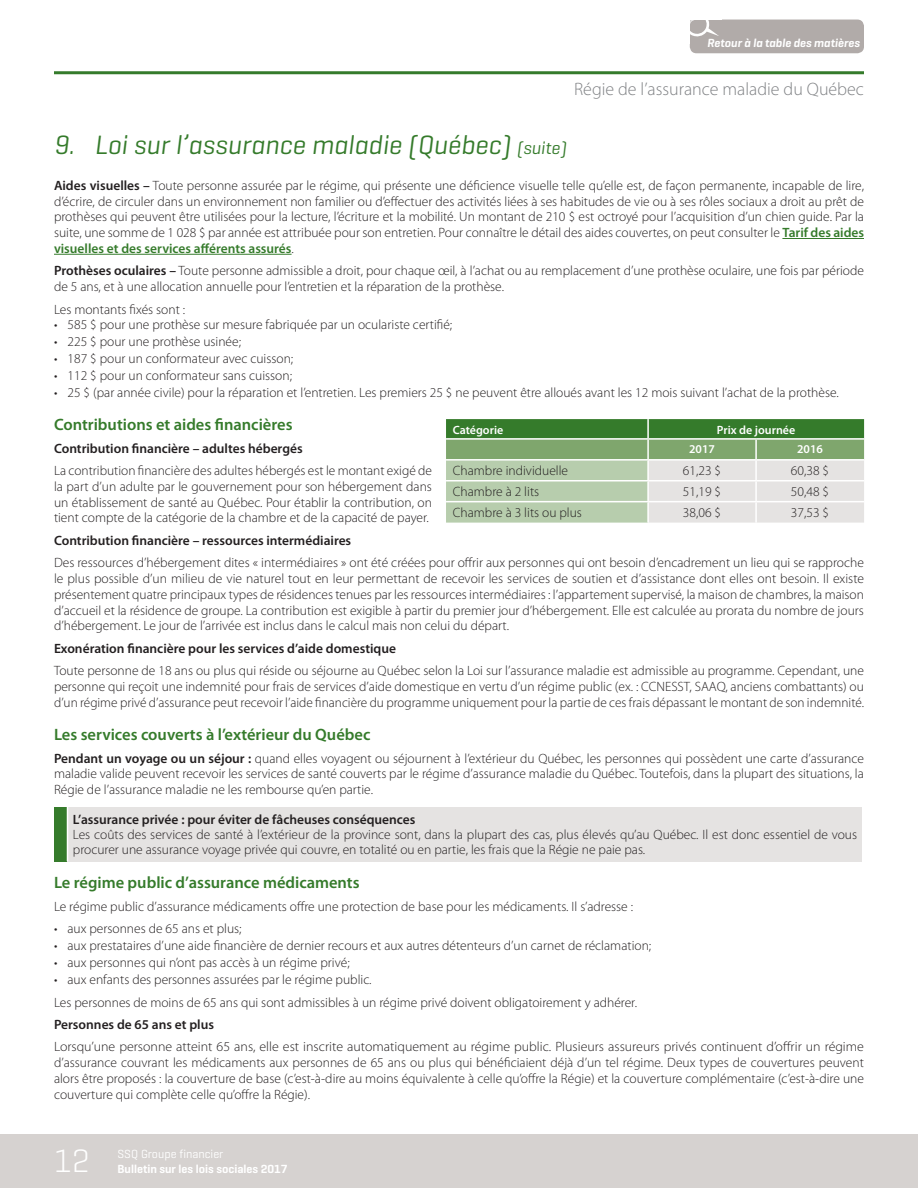
<style>
.page{position:relative;width:918px;height:1188px;background:#fff}
.page>*{position:absolute;margin:0;border:0;box-sizing:border-box;transform-origin:0 0}
.t1{font:300 33px "Geogrotesque";color:#fff}
.t2{font:italic 27px "Geogrotesque";color:#357b2b}
.t3{font:300 18px "Myriad Pro";color:#808285}
.t4{font:600 16.5px "Myriad Pro";color:#357b2b}
.t5{font:300 13.5px/15.8px "Myriad Pro";color:#231f20;text-align:justify}
.t6{font:600 13.5px "Myriad Pro";color:#231f20}
.t7{font:600 12px "Myriad Pro";color:#fff}
.t8{font:600 12px "Geogrotesque";color:#fff}
.t9{font:italic 600 12px "Geogrotesque";color:#fff}
.t10{font:12px "Geogrotesque";color:#fff}
.s1{font-size:18px}
.s2{font-weight:600}
.s3{font-weight:600;color:#357b2b}
</style>
<div class="page">
<hr style="left:54px;top:71px;width:810px;height:3px;background:#357b2b">
<hr style="left:782px;top:238px;width:82px;height:1px;background:#357b2b">
<hr style="left:54px;top:254px;width:238px;height:1px;background:#357b2b">
<div style="left:54px;top:807px;width:14px;height:54px;background:#357b2b"></div>
<div style="left:68px;top:807px;width:794px;height:54px;background:#e5e3e2"></div>
<hr style="left:67px;top:807px;width:1px;height:54px;background:#fff">
<svg style="left:446px;top:419px;width:418px;height:104px;background:#a6bf9d"></svg>
<hr style="left:446px;top:501px;width:202px;height:1px;background:#fff">
<hr style="left:648px;top:501px;width:108px;height:1px;background:#fff">
<hr style="left:647px;top:502px;width:2px;height:21px;background:#fff">
<hr style="left:756px;top:501px;width:108px;height:1px;background:#fff">
<hr style="left:755px;top:502px;width:2px;height:21px;background:#fff">
<div style="left:690px;top:20px;width:174px;height:33px;background:#b1aba9;border-radius:7px"></div>
<div style="left:685px;top:12px;width:38px;height:28px;background:#b1aba9"></div>
<svg style="left:690px;top:20px;width:29px;height:17px"></svg>
<div style="left:0;top:1134px;width:918px;height:54px;background:#d6d2d0"></div>
<div style="left:673px;top:10px;width:17px;height:34px;background:#fff"></div>
<div style="left:685px;top:5px;width:37px;height:15px;background:#fff"></div>
<p class="t9" style="left:707px;top:36px;width:154px">Retour à la table des matières</p>
<h3 class="t3" style="left:574px;top:78px;width:291px">Régie de l’assurance maladie du Québec</h3>
<h2 class="t2" style="left:54px;top:128px;width:514px">9. Loi sur l’assurance maladie (Québec) <span class="s1">(suite)</span></h2>
<p class="t5" style="left:54px;top:177px;width:812px"><span class="s2">Aides visuelles –</span> Toute personne assurée par le régime, qui présente une déficience visuelle telle qu’elle est, de façon permanente, incapable de lire, d’écrire, de circuler dans un environnement non familier ou d’effectuer des activités liées à ses habitudes de vie ou à ses rôles sociaux a droit au prêt de prothèses qui peuvent être utilisées pour la lecture, l’écriture et la mobilité. Un montant de 210 $ est octroyé pour l’acquisition d’un chien guide. Par la suite, une somme de 1 028 $ par année est attribuée pour son entretien. Pour connaître le détail des aides couvertes, on peut consulter le <span class="s3">Tarif des aides visuelles et des services afférents assurés</span>.</p>
<p class="t5" style="left:54px;top:263px;width:812px"><span class="s2">Prothèses oculaires –</span> Toute personne admissible a droit, pour chaque œil, à l’achat ou au remplacement d’une prothèse oculaire, une fois par période de 5 ans, et à une allocation annuelle pour l’entretien et la réparation de la prothèse.</p>
<p class="t5" style="left:54px;top:301px;width:133px">Les montants fixés sont :</p>
<p class="t5" style="left:54px;top:317px;width:400px">• 585 $ pour une prothèse sur mesure fabriquée par un oculariste certifié;</p>
<p class="t5" style="left:54px;top:334px;width:189px">• 225 $ pour une prothèse usinée;</p>
<p class="t5" style="left:54px;top:351px;width:241px">• 187 $ pour un conformateur avec cuisson;</p>
<p class="t5" style="left:54px;top:367px;width:240px">• 112 $ pour un conformateur sans cuisson;</p>
<p class="t5" style="left:54px;top:384px;width:786px">• 25 $ (par année civile) pour la réparation et l’entretien. Les premiers 25 $ ne peuvent être alloués avant les 12 mois suivant l’achat de la prothèse.</p>
<p class="t4" style="left:54px;top:414px;width:240px">Contributions et aides financières</p>
<p class="t6" style="left:54px;top:439px;width:250px">Contribution financière – adultes hébergés</p>
<p class="t5" style="left:54px;top:463px;width:380px">La contribution financière des adultes hébergés est le montant exigé de la part d’un adulte par le gouvernement pour son hébergement dans un établissement de santé au Québec. Pour établir la contribution, on tient compte de la catégorie de la chambre et de la capacité de payer.</p>
<p class="t6" style="left:54px;top:532px;width:299px">Contribution financière – ressources intermédiaires</p>
<p class="t5" style="left:54px;top:555px;width:812px">Des ressources d’hébergement dites « intermédiaires » ont été créées pour offrir aux personnes qui ont besoin d’encadrement un lieu qui se rapproche le plus possible d’un milieu de vie naturel tout en leur permettant de recevoir les services de soutien et d’assistance dont elles ont besoin. Il existe présentement quatre principaux types de résidences tenues par les ressources intermédiaires : l’appartement supervisé, la maison de chambres, la maison d’accueil et la résidence de groupe. La contribution est exigible à partir du premier jour d’hébergement. Elle est calculée au prorata du nombre de jours d’hébergement. Le jour de l’arrivée est inclus dans le calcul mais non celui du départ.</p>
<p class="t6" style="left:54px;top:640px;width:344px">Exonération financière pour les services d’aide domestique</p>
<p class="t5" style="left:54px;top:663px;width:812px">Toute personne de 18 ans ou plus qui réside ou séjourne au Québec selon la Loi sur l’assurance maladie est admissible au programme. Cependant, une personne qui reçoit une indemnité pour frais de services d’aide domestique en vertu d’un régime public (ex. : CCNESST, SAAQ, anciens combattants) ou d’un régime privé d’assurance peut recevoir l’aide financière du programme uniquement pour la partie de ces frais dépassant le montant de son indemnité.</p>
<p class="t4" style="left:54px;top:724px;width:318px">Les services couverts à l’extérieur du Québec</p>
<p class="t5" style="left:54px;top:750px;width:811px"><span class="s2">Pendant un voyage ou un séjour :</span> quand elles voyagent ou séjournent à l’extérieur du Québec, les personnes qui possèdent une carte d’assurance maladie valide peuvent recevoir les services de santé couverts par le régime d’assurance maladie du Québec. Toutefois, dans la plupart des situations, la Régie de l’assurance maladie ne les rembourse qu’en partie.</p>
<p class="t6" style="left:73px;top:811px;width:344px">L’assurance privée : pour éviter de fâcheuses conséquences</p>
<p class="t5" style="left:73px;top:827px;width:786px">Les coûts des services de santé à l’extérieur de la province sont, dans la plupart des cas, plus élevés qu’au Québec. Il est donc essentiel de vous procurer une assurance voyage privée qui couvre, en totalité ou en partie, les frais que la Régie ne paie pas.</p>
<p class="t4" style="left:54px;top:872px;width:307px">Le régime public d’assurance médicaments</p>
<p class="t5" style="left:54px;top:898px;width:581px">Le régime public d’assurance médicaments offre une protection de base pour les médicaments. Il s’adresse :</p>
<p class="t5" style="left:54px;top:921px;width:189px">• aux personnes de 65 ans et plus;</p>
<p class="t5" style="left:54px;top:938px;width:599px">• aux prestataires d’une aide financière de dernier recours et aux autres détenteurs d’un carnet de réclamation;</p>
<p class="t5" style="left:54px;top:955px;width:297px">• aux personnes qui n’ont pas accès à un régime privé;</p>
<p class="t5" style="left:54px;top:968px;width:585px;line-height:22.5px">• aux enfants des personnes assurées par le régime public.<br>Les personnes de moins de 65 ans qui sont admissibles à un régime privé doivent obligatoirement y adhérer.</p>
<p class="t6" style="left:54px;top:1016px;width:162px">Personnes de 65 ans et plus</p>
<p class="t5" style="left:54px;top:1039px;width:812px">Lorsqu’une personne atteint 65 ans, elle est inscrite automatiquement au régime public. Plusieurs assureurs privés continuent d’offrir un régime d’assurance couvrant les médicaments aux personnes de 65 ans ou plus qui bénéficiaient déjà d’un tel régime. Deux types de couvertures peuvent alors être proposés : la couverture de base (c’est-à-dire au moins équivalente à celle qu’offre la Régie) et la couverture complémentaire (c’est-à-dire une couverture qui complète celle qu’offre la Régie).</p>
<p class="t7" style="left:453px;top:422px;width:52px">Catégorie</p>
<p class="t7" style="left:717px;top:422px;width:80px">Prix de journée</p>
<p class="t7" style="left:689px;top:442px;width:27px">2017</p>
<p class="t7" style="left:797px;top:442px;width:27px">2016</p>
<p class="t5" style="left:453px;top:463px;width:117px">Chambre individuelle</p>
<p class="t5" style="left:683px;top:463px;width:40px">61,23 $</p>
<p class="t5" style="left:791px;top:463px;width:40px">60,38 $</p>
<p class="t5" style="left:453px;top:484px;width:88px">Chambre à 2 lits</p>
<p class="t5" style="left:683px;top:484px;width:40px">51,19 $</p>
<p class="t5" style="left:791px;top:484px;width:40px">50,48 $</p>
<p class="t5" style="left:453px;top:505px;width:131px">Chambre à 3 lits ou plus</p>
<p class="t5" style="left:683px;top:505px;width:40px">38,06 $</p>
<p class="t5" style="left:791px;top:505px;width:40px">37,53 $</p>
<h1 class="t1" style="left:54px;top:1141px;width:37px">12</h1>
<p class="t10" style="left:117px;top:1147px;width:107px">SSQ Groupe financier</p>
<p class="t8" style="left:117px;top:1161px;width:172px">Bulletin sur les lois sociales 2017</p>
</div>
